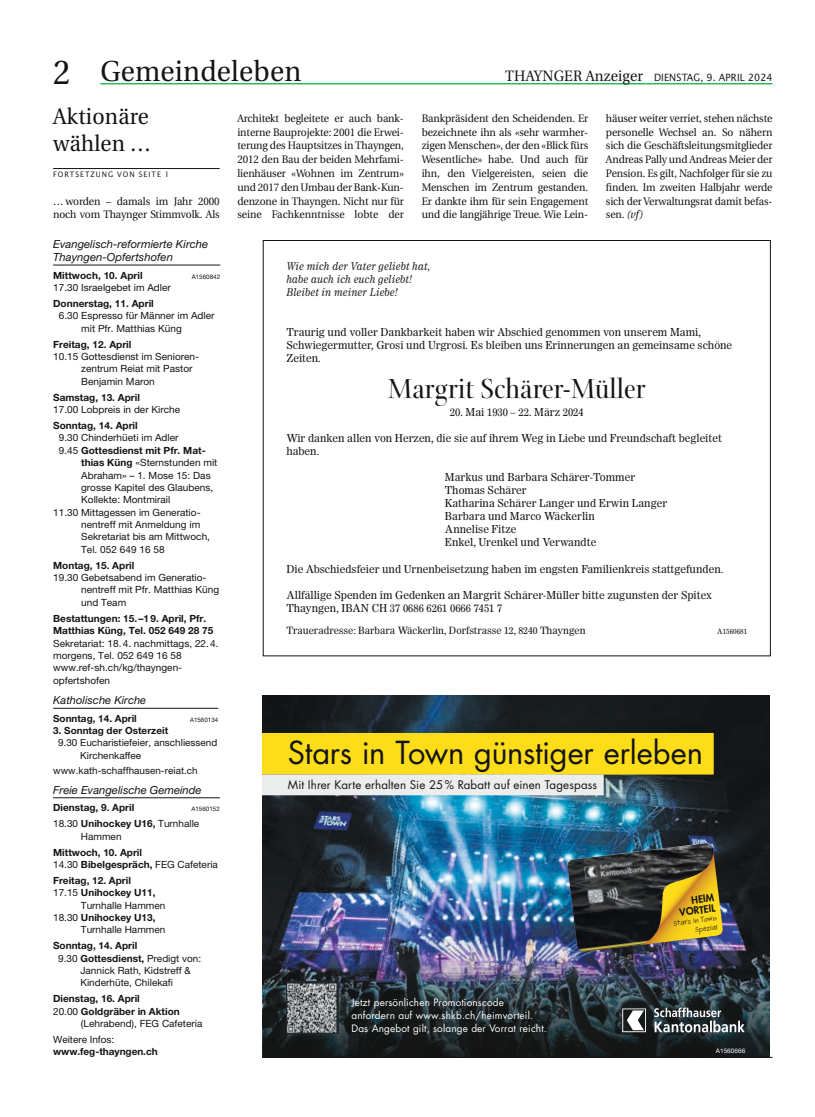
<style>
.page{position:relative;width:815px;height:1117px;background:#fff}
.page>*{position:absolute;margin:0;border:0;box-sizing:border-box;transform-origin:0 0}
.t1{font:30.88px "Futura Std";letter-spacing:-.01em;color:#131413}
.t2{font:29.88px "Arepo";color:#131413}
.t3{font:28.75px "Utopia";letter-spacing:.01em;color:#131413;scale:.95 1}
.t4{font:22.5px/27.5px "Utopia";letter-spacing:.01em;color:#131413;scale:.95 1}
.t5{font:11.62px "Futura Std";letter-spacing:.01em;color:#131413}
.t6{font:italic 11.12px/13.4px "Helvetica Neue LT Pro";color:#131413}
.t7{font:italic 11px "Helvetica Neue LT Pro";color:#131413}
.t8{font:10.88px/13.8px "Utopia";letter-spacing:-.01em;color:#131413;text-align:justify;scale:.95 1}
.t9{font:10.88px/13px "Worldwide";color:#131413}
.t10{font:italic 10.62px/13px "Worldwide";letter-spacing:.01em;color:#131413;scale:.96 1}
.t11{font:10px/13px "Futura Std";letter-spacing:.015em;color:#fff}
.t12{font:10px "Worldwide";color:#131413}
.t13{font:10px "Lucida Sans";letter-spacing:.01em;color:#131413;scale:.95 1}
.t14{font:800 10px/10.9px "Futura Std";color:#131413;text-align:right}
.t15{font:9.88px/12.4px "Helvetica Neue LT Pro";color:#131413}
.t16{font:700 9.88px/12.4px "Helvetica Neue LT Pro";color:#131413}
.t17{font:9.75px "Helvetica Neue LT Pro";color:#131413}
.t18{font:700 9.75px "Helvetica Neue LT Pro";color:#131413}
.t19{font:7.75px/9px "Adobe Handwriting Tiffany";color:#131413;text-align:right}
.t20{font:7.5px "Lucida Sans";letter-spacing:.14em;color:#131413;scale:.95 1}
.t21{font:7.5px "Worldwide";letter-spacing:.01em;color:#131413;scale:.96 1}
.t22{font:6.25px "Helvetica Neue LT Pro";color:#fff}
.t23{font:6.12px "Helvetica Neue LT Pro";color:#131413}
.s1{font-size:34.38px}
.s2{font-family:"Utopia";font-size:15px}
.s3{font-weight:700}
.s4{font-weight:400}
.s5{font-style:italic}
</style>
<div class="page">
<hr style="left:100px;top:83px;width:672px;height:1px;background:#00b035">
<hr style="left:53px;top:168px;width:167px;height:1px;background:#131413">
<hr style="left:53px;top:707px;width:165px;height:1px;background:#131413">
<hr style="left:53px;top:797px;width:167px;height:1px;background:#131413">
<img style="left:263px;top:695px;width:507px;height:243px">
<img style="left:263px;top:938px;width:507px;height:118px">
<svg style="left:654px;top:1007px;width:91px;height:25px;background:#5b6366"></svg>
<svg style="left:622px;top:1008px;width:24px;height:23px"></svg>
<div style="left:263px;top:732px;width:451px;height:42px;background:#fddc19"></div>
<div style="left:263px;top:774px;width:341px;height:21px;background:#eceded"></div>
<img style="left:566px;top:841px;width:158px;height:112px">
<svg style="left:286px;top:981px;width:52px;height:52px"></svg>
<svg style="left:287px;top:983px;width:49px;height:49px;background:#86898b"></svg>
<hr style="left:53px;top:264px;width:167px;height:1px;background:#131413">
<hr style="left:263px;top:1056px;width:509px;height:1px;background:#131413">
<p class="t3" style="left:53px;top:55px;width:263px"><span class="s1">2</span> Gemeindeleben</p>
<p class="t13" style="left:505px;top:71px;width:283px"><span class="s2">THAYNGER Anzeiger</span> DIENSTAG, 9. APRIL 2024</p>
<p class="t4" style="left:53px;top:103px;width:105px">Aktionäre wählen …</p>
<p class="t20" style="left:53px;top:170px;width:124px">FORTSETZUNG VON SEITE 1</p>
<p class="t8" style="left:53px;top:194px;width:177px">… worden – damals im Jahr 2000 noch vom Thaynger Stimmvolk. Als</p>
<p class="t6" style="left:53px;top:237px;width:157px">Evangelisch-reformierte Kirche<br>Thayngen-Opfertshofen</p>
<p class="t16" style="left:53px;top:268px;width:91px">Mittwoch, 10. April</p>
<p class="t23" style="left:192px;top:273px;width:30px">A1560842</p>
<p class="t15" style="left:53px;top:279px;width:119px;line-height:15.9px">17.30 Israelgebet im Adler<br><span class="s3">Donnerstag, 11. April</span></p>
<p class="t15" style="left:81px;top:309px;width:135px;text-indent:-22px">6.30 Espresso für Männer im Adler mit Pfr. Matthias Küng</p>
<p class="t16" style="left:53px;top:337px;width:80px">Freitag, 12. April</p>
<p class="t15" style="left:53px;top:350px;width:147px">10.15 Gottesdienst im Senioren-</p>
<p class="t15" style="left:81px;top:362px;width:113px">zentrum Reiat mit Pastor</p>
<p class="t15" style="left:81px;top:375px;width:75px">Benjamin Maron</p>
<p class="t15" style="left:53px;top:390px;width:129px"><span class="s3">Samstag, 13. April<br></span>17.00 Lobpreis in der Kirche</p>
<p class="t16" style="left:53px;top:419px;width:86px">Sonntag, 14. April</p>
<p class="t15" style="left:59px;top:431px;width:121px">9.30 Chinderhüeti im Adler</p>
<p class="t16" style="left:59px;top:443px;width:149px"><span class="s4">9.45</span> Gottesdienst mit Pfr. Mat-</p>
<p class="t15" style="left:81px;top:456px;width:138px"><span class="s3">thias Küng</span> «Sternstunden mit</p>
<p class="t15" style="left:81px;top:468px;width:131px">Abraham» – 1. Mose 15: Das</p>
<p class="t15" style="left:81px;top:481px;width:134px">grosse Kapitel des Glaubens,</p>
<p class="t15" style="left:81px;top:493px;width:91px">Kollekte: Montmirail</p>
<p class="t15" style="left:53px;top:505px;width:149px">11.30 Mittagessen im Generatio-</p>
<p class="t15" style="left:81px;top:518px;width:121px">nentreff mit Anmeldung im</p>
<p class="t15" style="left:81px;top:530px;width:130px">Sekretariat bis am Mittwoch,</p>
<p class="t15" style="left:81px;top:542px;width:85px">Tel. 052 649 16 58</p>
<p class="t16" style="left:53px;top:558px;width:83px">Montag, 15. April</p>
<p class="t15" style="left:53px;top:571px;width:155px">19.30 Gebetsabend im Generatio-</p>
<p class="t15" style="left:81px;top:583px;width:139px">nentreff mit Pfr. Matthias Küng</p>
<p class="t15" style="left:81px;top:595px;width:47px">und Team</p>
<p class="t15" style="left:53px;top:611px;width:167px"><span class="s3">Bestattungen: 15. –19. April, Pfr.<br>Matthias Küng, Tel. 052 649 28 75<br></span>Sekretariat: 18.4. nachmittags, 22.4. morgens, Tel. 052 649 16 58 www.ref-sh.ch/kg/thayngen&shy;opfertshofen</p>
<p class="t7" style="left:53px;top:693px;width:95px">Katholische Kirche</p>
<p class="t18" style="left:53px;top:712px;width:85px">Sonntag, 14. April</p>
<p class="t23" style="left:190px;top:715px;width:30px">A1560134</p>
<p class="t18" style="left:53px;top:724px;width:117px">3. Sonntag der Osterzeit</p>
<p class="t17" style="left:58px;top:736px;width:161px">9.30 Eucharistiefeier, anschliessend</p>
<p class="t17" style="left:80px;top:748px;width:63px">Kirchenkaffee</p>
<p class="t17" style="left:53px;top:764px;width:146px">www.kath-schaffhausen-reiat.ch</p>
<p class="t6" style="left:53px;top:782px;width:150px">Freie Evangelische Gemeinde</p>
<p class="t16" style="left:53px;top:801px;width:83px">Dienstag, 9. April</p>
<p class="t23" style="left:191px;top:805px;width:30px">A1560152</p>
<p class="t15" style="left:81px;top:817px;width:120px;text-indent:-28px">18.30 <span class="s3">Unihockey U16,</span> Turnhalle<br>Hammen</p>
<p class="t16" style="left:53px;top:845px;width:166px">Mittwoch, 10. April<br><span class="s4">14.30</span> Bibelgespräch, <span class="s4">FEG Cafeteria</span></p>
<p class="t16" style="left:53px;top:873px;width:79px">Freitag, 12. April</p>
<p class="t16" style="left:53px;top:886px;width:104px"><span class="s4">17.15</span> Unihockey U11,</p>
<p class="t15" style="left:81px;top:898px;width:86px">Turnhalle Hammen</p>
<p class="t16" style="left:53px;top:910px;width:104px"><span class="s4">18.30</span> Unihockey U13,</p>
<p class="t15" style="left:81px;top:923px;width:86px">Turnhalle Hammen</p>
<p class="t16" style="left:53px;top:939px;width:86px">Sonntag, 14. April</p>
<p class="t15" style="left:58px;top:951px;width:145px">9.30 <span class="s3">Gottesdienst,</span> Predigt von:</p>
<p class="t15" style="left:80px;top:963px;width:112px">Jannick Rath, Kidstreff &amp;</p>
<p class="t15" style="left:80px;top:976px;width:94px">Kinderhüte, Chilekafi</p>
<p class="t16" style="left:53px;top:992px;width:88px">Dienstag, 16. April</p>
<p class="t16" style="left:53px;top:1004px;width:128px"><span class="s4">20.00</span> Goldgräber in Aktion</p>
<p class="t15" style="left:81px;top:1016px;width:123px">(Lehrabend), FEG Cafeteria</p>
<p class="t16" style="left:53px;top:1032px;width:106px"><span class="s4">Weitere Infos: </span>www.feg-thayngen.ch</p>
<p class="t8" style="left:237px;top:111px;width:177px">Architekt begleitete er auch bank&shy;interne Bauprojekte: 2001 die Erwei&shy;terung des Hauptsitzes in Thayngen, 2012 den Bau der beiden Mehrfami&shy;lienhäuser «Wohnen im Zentrum» und 2017 den Umbau der Bank-Kun&shy;denzone in Thayngen. Nicht nur für seine Fachkenntnisse lobte der</p>
<p class="t8" style="left:422px;top:111px;width:177px">Bankpräsident den Scheidenden. Er bezeichnete ihn als «sehr warmher&shy;zigen Menschen», der den «Blick fürs Wesentliche» habe. Und auch für ihn, den Vielgereisten, seien die Menschen im Zentrum gestanden.<br>Er dankte ihm für sein Engagement und die langjährige Treue. Wie Lein-</p>
<p class="t8" style="left:606px;top:111px;width:177px">häuser weiter verriet, stehen nächste personelle Wechsel an. So nähern sich die Geschäftsleitungsmitglieder Andreas Pally und Andreas Meier der Pension. Es gilt, Nachfolger für sie zu finden. Im zweiten Halbjahr werde sich der Verwaltungsrat damit befas&shy;sen. <span class="s5">(vf)</span></p>
<p class="t10" style="left:286px;top:260px;width:151px">Wie mich der Vater geliebt hat, habe auch ich euch geliebt!<br>Bleibet in meiner Liebe!</p>
<p class="t9" style="left:286px;top:325px;width:447px">Traurig und voller Dankbarkeit haben wir Abschied genommen von unserem Mami,<br>Schwiegermutter, Grosi und Urgrosi. Es bleiben uns Erinnerungen an gemeinsame schöne<br>Zeiten.</p>
<p class="t2" style="left:388px;top:371px;width:259px">Margrit Schärer-Müller</p>
<p class="t9" style="left:450px;top:405px;width:135px">20. Mai 1930 – 22. März 2024</p>
<p class="t9" style="left:286px;top:431px;width:437px">Wir danken allen von Herzen, die sie auf ihrem Weg in Liebe und Freundschaft begleitet haben.</p>
<p class="t9" style="left:445px;top:470px;width:224px">Markus und Barbara Schärer-Tommer<br>Thomas Schärer<br>Katharina Schärer Langer und Erwin Langer<br>Barbara und Marco Wäckerlin<br>Annelise Fitze<br>Enkel, Urenkel und Verwandte</p>
<p class="t9" style="left:286px;top:562px;width:438px">Die Abschiedsfeier und Urnenbeisetzung haben im engsten Familienkreis stattgefunden.</p>
<p class="t9" style="left:286px;top:588px;width:427px">Allfällige Spenden im Gedenken an Margrit Schärer-Müller bitte zugunsten der Spitex<br>Thayngen, IBAN CH 37 0686 6261 0666 7451 7</p>
<p class="t12" style="left:286px;top:624px;width:301px">Traueradresse: Barbara Wäckerlin, Dorfstrasse 12, 8240 Thayngen</p>
<p class="t21" style="left:717px;top:626px;width:33px">A1560681</p>
<p class="t1" style="left:288px;top:732px;width:417px">Stars in Town günstiger erleben</p>
<p class="t5" style="left:288px;top:776px;width:311px">Mit Ihrer Karte erhalten Sie 25% Rabatt auf einen Tagespass</p>
<p class="t11" style="left:351px;top:995px;width:197px">Jetzt persönlichen Promotionscode anfordern auf www.shkb.ch/heimvorteil.<br>Das Angebot gilt, solange der Vorrat reicht.</p>
<p class="t14" style="left:677px;top:895px;width:38px;rotate:-7deg">HEIM<br>VORTEIL</p>
<p class="t19" style="left:673px;top:918px;width:45px;rotate:-7deg">Stars in Town<br>Spezial</p>
<p class="t22" style="left:716px;top:1047px;width:31px">A1560666</p>
</div>
